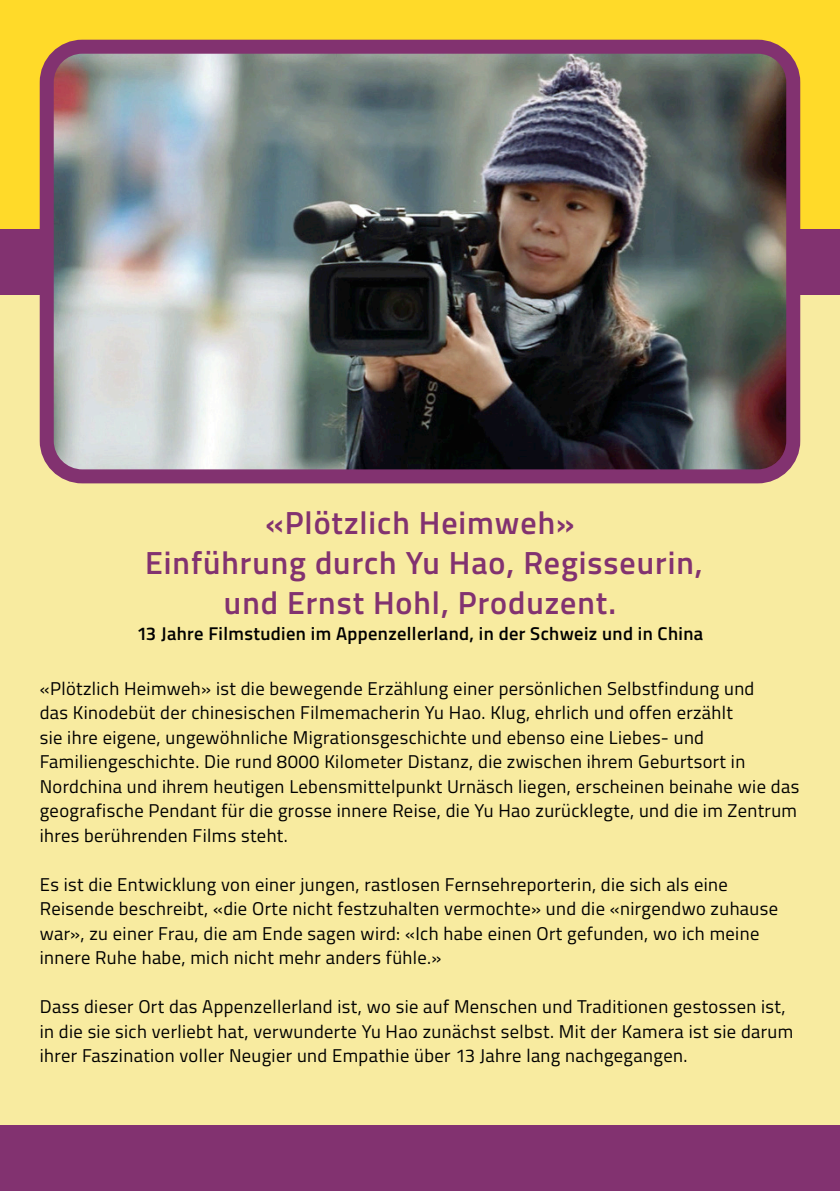
<style>
.page{position:relative;width:840px;height:1191px;background:#fff}
.page>*{position:absolute;margin:0;border:0;box-sizing:border-box;transform-origin:0 0}
._04a_subheads_front{font:600 32px/40px "Titillium Web";letter-spacing:.03em;color:#823270;text-align:center}
._05_copy_inside{font:18.4px/24.4px "Titillium Web";letter-spacing:.02em;color:#000}
._05_copy_inside-2{font:600 18.4px "Titillium Web";letter-spacing:.02em;color:#000}
</style>
<div class="page">
<div style="left:0;top:0;width:839px;height:236px;background:#ffda29"></div>
<div style="left:0;top:295px;width:839px;height:896px;background:#f8eba0"></div>
<div style="left:0;top:230px;width:839px;height:65px;background:#823270"></div>
<div style="left:0;top:1125px;width:839px;height:66px;background:#823270"></div>
<img style="left:55px;top:55px;width:729px;height:413px">
<div style="left:40px;top:40px;width:759px;height:443px;border:14px solid #823270;border-radius:36px"></div>
<p class="_04a_subheads_front" style="left:145px;top:501px;width:558px">«Plötzlich Heimweh»<br>Einführung durch Yu Hao, Regisseurin, und Ernst Hohl, Produzent.</p>
<p class="_05_copy_inside-2" style="left:137px;top:620px;width:567px">13 Jahre Filmstudien im Appenzellerland, in der Schweiz und in China</p>
<p class="_05_copy_inside" style="left:40px;top:675px;width:760px">«Plötzlich Heimweh» ist die bewegende Erzählung einer persönlichen Selbstfindung und<br>das Kinodebüt der chinesischen Filmemacherin Yu Hao. Klug, ehrlich und offen erzählt<br>sie ihre eigene, ungewöhnliche Migrationsgeschichte und ebenso eine Liebes- und Familiengeschichte. Die rund 8000 Kilometer Distanz, die zwischen ihrem Geburtsort in Nordchina und ihrem heutigen Lebensmittelpunkt Urnäsch liegen, erscheinen beinahe wie das geografische Pendant für die grosse innere Reise, die Yu Hao zurücklegte, und die im Zentrum ihres berührenden Films steht.</p>
<p class="_05_copy_inside" style="left:40px;top:871px;width:739px">Es ist die Entwicklung von einer jungen, rastlosen Fernsehreporterin, die sich als eine Reisende beschreibt, «die Orte nicht festzuhalten vermochte» und die «nirgendwo zuhause war», zu einer Frau, die am Ende sagen wird: «Ich habe einen Ort gefunden, wo ich meine innere Ruhe habe, mich nicht mehr anders fühle.»</p>
<p class="_05_copy_inside" style="left:40px;top:993px;width:754px">Dass dieser Ort das Appenzellerland ist, wo sie auf Menschen und Traditionen gestossen ist, in die sie sich verliebt hat, verwunderte Yu Hao zunächst selbst. Mit der Kamera ist sie darum ihrer Faszination voller Neugier und Empathie über 13 Jahre lang nachgegangen.</p>
</div>
